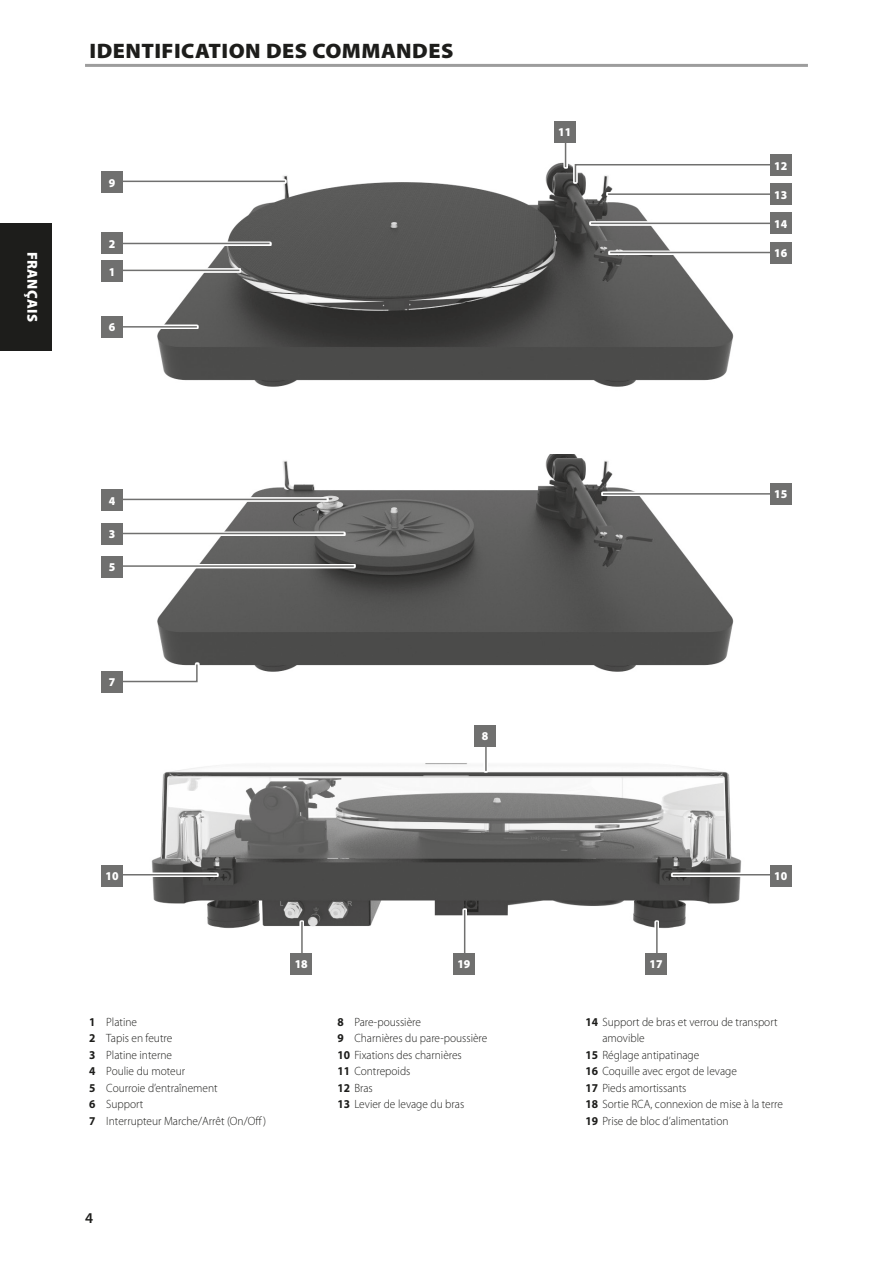
<style>
.page{position:relative;width:893px;height:1263px;background:#fff}
.page>*{position:absolute;margin:0;border:0;box-sizing:border-box;transform-origin:0 0}
.Body_copy_-_header{font:900 21px "Myriad Pro";letter-spacing:.02em;color:#1d1d1b;scale:1.05 1}
.t1{font:600 15px "Myriad Pro";color:#1d1d1b}
.t2{font:900 14.4px "Myriad Pro";letter-spacing:.02em;color:#fff}
.Body_copy_-_indent_1{font:300 12px/16.5px "Myriad Pro";color:#1d1d1b;scale:.95 1}
.Diagram_-_callouts{font:900 12px "Myriad Pro";color:#fff;scale:.95 1}
.s1{font-weight:700}
</style>
<div class="page">
<div style="left:0;top:223px;width:51px;height:127px;background:#1d1d1b"></div>
<hr style="left:85px;top:64px;width:723px;height:3px;background:#9d9d9d">
<img style="left:101px;top:454px;width:691px;height:227px">
<hr style="left:107px;top:564px;width:249px;height:4px;background:#fff">
<hr style="left:109px;top:565px;width:245px;height:2px;background:#70706f">
<div style="left:107px;top:531px;width:238px;height:5px;background:#dbdbda"></div>
<hr style="left:109px;top:533px;width:235px;height:1px;background:#70706f">
<svg style="left:123px;top:497px;width:205px;height:5px"></svg>
<hr style="left:109px;top:499px;width:218px;height:1px;background:#70706f">
<div style="left:107px;top:663px;width:92px;height:21px;background:#fff"></div>
<svg style="left:123px;top:663px;width:75px;height:20px"></svg>
<div style="left:102px;top:556px;width:21px;height:21px;background:#70706f"></div>
<div style="left:102px;top:671px;width:21px;height:21px;background:#70706f"></div>
<div style="left:102px;top:523px;width:21px;height:21px;background:#70706f"></div>
<div style="left:102px;top:489px;width:21px;height:22px;background:#70706f"></div>
<div style="left:601px;top:491px;width:173px;height:5px;background:#fff"></div>
<hr style="left:603px;top:493px;width:169px;height:2px;background:#70706f">
<div style="left:770px;top:483px;width:21px;height:21px;background:#70706f"></div>
<img style="left:101px;top:159px;width:691px;height:228px">
<svg style="left:123px;top:268px;width:118px;height:5px"></svg>
<hr style="left:109px;top:270px;width:130px;height:1px;background:#70706f">
<div style="left:107px;top:241px;width:164px;height:5px;background:#ddd"></div>
<hr style="left:109px;top:243px;width:161px;height:1px;background:#70706f">
<svg style="left:123px;top:179px;width:164px;height:5px"></svg>
<hr style="left:109px;top:181px;width:176px;height:1px;background:#70706f">
<div style="left:107px;top:324px;width:92px;height:5px;background:#fff"></div>
<hr style="left:109px;top:326px;width:88px;height:2px;background:#70706f">
<div style="left:102px;top:260px;width:21px;height:22px;background:#70706f"></div>
<div style="left:102px;top:316px;width:21px;height:21px;background:#70706f"></div>
<div style="left:102px;top:233px;width:21px;height:21px;background:#70706f"></div>
<div style="left:102px;top:171px;width:21px;height:22px;background:#70706f"></div>
<svg style="left:563px;top:142px;width:5px;height:27px"></svg>
<svg style="left:565px;top:142px;width:1px;height:25px"></svg>
<div style="left:554px;top:121px;width:21px;height:21px;background:#70706f"></div>
<div style="left:573px;top:162px;width:201px;height:22px;background:#fff"></div>
<svg style="left:574px;top:164px;width:200px;height:20px"></svg>
<div style="left:606px;top:192px;width:168px;height:5px;background:#fff"></div>
<hr style="left:608px;top:193px;width:164px;height:2px;background:#70706f">
<svg style="left:589px;top:221px;width:181px;height:5px"></svg>
<hr style="left:591px;top:223px;width:181px;height:1px;background:#70706f">
<div style="left:608px;top:250px;width:166px;height:5px;background:#ddd"></div>
<hr style="left:610px;top:252px;width:162px;height:1px;background:#70706f">
<div style="left:770px;top:213px;width:21px;height:21px;background:#70706f"></div>
<div style="left:770px;top:242px;width:21px;height:21px;background:#70706f"></div>
<div style="left:770px;top:184px;width:21px;height:21px;background:#70706f"></div>
<div style="left:770px;top:154px;width:21px;height:22px;background:#70706f"></div>
<img style="left:101px;top:725px;width:691px;height:204px">
<svg style="left:123px;top:872px;width:96px;height:5px"></svg>
<hr style="left:109px;top:874px;width:108px;height:1px;background:#70706f">
<svg style="left:671px;top:872px;width:99px;height:5px"></svg>
<hr style="left:673px;top:874px;width:108px;height:1px;background:#70706f">
<div style="left:770px;top:865px;width:21px;height:21px;background:#70706f"></div>
<div style="left:102px;top:865px;width:21px;height:21px;background:#70706f"></div>
<div style="left:483px;top:740px;width:5px;height:33px;background:#fff"></div>
<hr style="left:485px;top:742px;width:2px;height:29px;background:#70706f">
<hr style="left:300px;top:920px;width:4px;height:41px;background:#fff">
<hr style="left:301px;top:922px;width:2px;height:37px;background:#70706f">
<svg style="left:462px;top:908px;width:5px;height:45px"></svg>
<hr style="left:464px;top:910px;width:1px;height:49px;background:#70706f">
<div style="left:654px;top:920px;width:5px;height:41px;background:#fff"></div>
<hr style="left:656px;top:922px;width:2px;height:37px;background:#70706f">
<div style="left:475px;top:725px;width:21px;height:21px;background:#70706f"></div>
<div style="left:291px;top:953px;width:21px;height:21px;background:#70706f"></div>
<div style="left:453px;top:953px;width:22px;height:21px;background:#70706f"></div>
<div style="left:645px;top:953px;width:22px;height:21px;background:#70706f"></div>
<p class="t2" style="left:42px;top:252px;width:71px;rotate:90deg">FRANÇAIS</p>
<p class="Body_copy_-_header" style="left:90px;top:37px;width:348px">IDENTIFICATION DES COMMANDES</p>
<p class="Diagram_-_callouts" style="left:109px;top:175px;width:8px">9</p>
<p class="Diagram_-_callouts" style="left:109px;top:236px;width:8px">2</p>
<p class="Diagram_-_callouts" style="left:109px;top:264px;width:8px">1</p>
<p class="Diagram_-_callouts" style="left:109px;top:319px;width:8px">6</p>
<p class="Diagram_-_callouts" style="left:558px;top:124px;width:15px">11</p>
<p class="Diagram_-_callouts" style="left:774px;top:157px;width:15px">12</p>
<p class="Diagram_-_callouts" style="left:774px;top:187px;width:15px">13</p>
<p class="Diagram_-_callouts" style="left:774px;top:216px;width:15px">14</p>
<p class="Diagram_-_callouts" style="left:774px;top:245px;width:15px">16</p>
<p class="Diagram_-_callouts" style="left:109px;top:493px;width:8px">4</p>
<p class="Diagram_-_callouts" style="left:109px;top:526px;width:8px">3</p>
<p class="Diagram_-_callouts" style="left:109px;top:559px;width:8px">5</p>
<p class="Diagram_-_callouts" style="left:109px;top:674px;width:8px">7</p>
<p class="Diagram_-_callouts" style="left:482px;top:728px;width:8px">8</p>
<p class="Diagram_-_callouts" style="left:774px;top:486px;width:15px">15</p>
<p class="Diagram_-_callouts" style="left:106px;top:868px;width:15px">10</p>
<p class="Diagram_-_callouts" style="left:774px;top:868px;width:15px">10</p>
<p class="Body_copy_-_indent_1" style="left:89px;top:1013px;width:52px"><span class="s1">1</span> Platine</p>
<p class="Body_copy_-_indent_1" style="left:89px;top:1030px;width:89px"><span class="s1">2</span> Tapis en feutre</p>
<p class="Body_copy_-_indent_1" style="left:89px;top:1046px;width:89px"><span class="s1">3</span> Platine interne</p>
<p class="Body_copy_-_indent_1" style="left:89px;top:1063px;width:102px"><span class="s1">4</span> Poulie du moteur</p>
<p class="Body_copy_-_indent_1" style="left:89px;top:1079px;width:137px"><span class="s1">5</span> Courroie d’entraînement</p>
<p class="Body_copy_-_indent_1" style="left:89px;top:1096px;width:59px"><span class="s1">6</span> Support</p>
<p class="Body_copy_-_indent_1" style="left:89px;top:1112px;width:188px"><span class="s1">7</span> Interrupteur Marche/Arrêt (On/Off)</p>
<p class="Diagram_-_callouts" style="left:295px;top:956px;width:15px">18</p>
<p class="Diagram_-_callouts" style="left:457px;top:956px;width:15px">19</p>
<p class="Diagram_-_callouts" style="left:650px;top:956px;width:15px">17</p>
<p class="Body_copy_-_indent_1" style="left:337px;top:1013px;width:90px"><span class="s1">8</span> Pare-poussière</p>
<p class="Body_copy_-_indent_1" style="left:337px;top:1030px;width:159px"><span class="s1">9</span> Charnières du pare-poussière</p>
<p class="Body_copy_-_indent_1" style="left:337px;top:1046px;width:133px"><span class="s1">10</span> Fixations des charnières</p>
<p class="Body_copy_-_indent_1" style="left:337px;top:1063px;width:78px"><span class="s1">11</span> Contrepoids</p>
<p class="Body_copy_-_indent_1" style="left:337px;top:1079px;width:39px"><span class="s1">12</span> Bras</p>
<p class="Body_copy_-_indent_1" style="left:337px;top:1096px;width:135px"><span class="s1">13</span> Levier de levage du bras</p>
<p class="Body_copy_-_indent_1" style="left:602px;top:1013px;width:186px;text-indent:-17px"><span class="s1">14</span> Support de bras et verrou de transport amovible</p>
<p class="Body_copy_-_indent_1" style="left:585px;top:1046px;width:121px"><span class="s1">15</span> Réglage antipatinage</p>
<p class="Body_copy_-_indent_1" style="left:585px;top:1063px;width:161px"><span class="s1">16</span> Coquille avec ergot de levage</p>
<p class="Body_copy_-_indent_1" style="left:585px;top:1079px;width:108px"><span class="s1">17</span> Pieds amortissants</p>
<p class="Body_copy_-_indent_1" style="left:585px;top:1096px;width:209px"><span class="s1">18</span> Sortie RCA, connexion de mise à la terre</p>
<p class="Body_copy_-_indent_1" style="left:585px;top:1112px;width:152px"><span class="s1">19</span> Prise de bloc d’alimentation</p>
<p class="t1" style="left:85px;top:1208px;width:10px">4</p>
</div>
